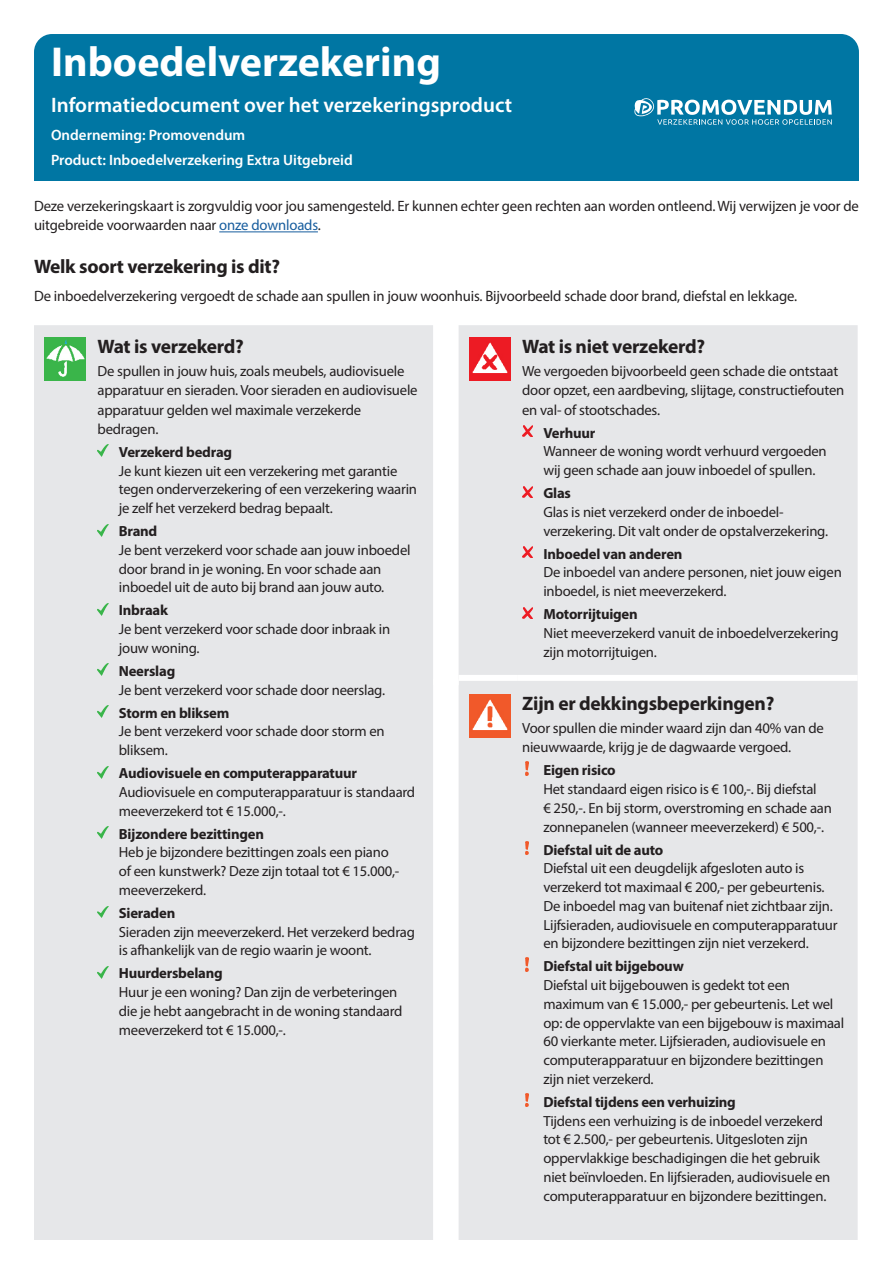
<style>
.page{position:relative;width:893px;height:1263px;background:#fff}
.page>*{position:absolute;margin:0;border:0;box-sizing:border-box;transform-origin:0 0}
.Form_title{font:700 42px "Myriad Pro";color:#fff}
.Form_sub_title{font:600 21px "Myriad Pro";color:#fff}
.Cover_subhead{font:700 19.5px "Myriad Pro";letter-spacing:-.015em;color:#231f20}
.Form_intro{font:15px/19.5px "Myriad Pro";letter-spacing:-.01em;color:#231f20}
.Company_Product_head{font:600 15px "Myriad Pro";color:#fff}
.Covered_bullets{font:14.7px/18.8px "Myriad Pro";letter-spacing:-.015em;color:#231f20}
.s1{color:#175d9e}
.s2{font-weight:700}
</style>
<div class="page">
<div style="left:34px;top:34px;width:825px;height:147px;background:#0076a3;border-radius:18px"></div>
<hr style="left:219px;top:231px;width:99px;height:1px;background:#175d9e">
<div style="left:34px;top:325px;width:824px;height:915px;background:#e6e7e9"></div>
<div style="left:459px;top:675px;width:59px;height:6px;background:#fff"></div>
<div style="left:518px;top:675px;width:340px;height:6px;background:#fff"></div>
<div style="left:433px;top:679px;width:26px;height:6px;background:#fff"></div>
<img style="left:45px;top:338px;width:41px;height:43px">
<svg style="left:98px;top:445px;width:10px;height:12px"></svg>
<svg style="left:98px;top:524px;width:10px;height:12px"></svg>
<svg style="left:98px;top:603px;width:10px;height:12px"></svg>
<svg style="left:98px;top:664px;width:10px;height:12px"></svg>
<svg style="left:98px;top:706px;width:10px;height:12px"></svg>
<svg style="left:98px;top:766px;width:10px;height:12px"></svg>
<svg style="left:98px;top:827px;width:10px;height:12px"></svg>
<svg style="left:98px;top:906px;width:10px;height:12px"></svg>
<svg style="left:98px;top:966px;width:10px;height:12px"></svg>
<img style="left:469px;top:338px;width:41px;height:43px">
<svg style="left:522px;top:426px;width:11px;height:10px"></svg>
<svg style="left:522px;top:486px;width:11px;height:11px"></svg>
<svg style="left:522px;top:547px;width:11px;height:10px"></svg>
<svg style="left:522px;top:607px;width:11px;height:11px"></svg>
<img style="left:469px;top:695px;width:41px;height:42px">
<svg style="left:525px;top:762px;width:4px;height:13px"></svg>
<svg style="left:525px;top:841px;width:4px;height:13px"></svg>
<svg style="left:525px;top:958px;width:4px;height:13px"></svg>
<img style="left:525px;top:1093px;width:4px;height:14px">
<svg style="left:634px;top:98px;width:198px;height:27px"></svg>
<p class="Form_title" style="left:51px;top:34px;width:391px">Inboedelverzekering</p>
<p class="Form_sub_title" style="left:51px;top:92px;width:463px">Informatiedocument over het verzekeringsproduct</p>
<p class="Company_Product_head" style="left:51px;top:126px;width:196px">Onderneming: Promovendum</p>
<p class="Company_Product_head" style="left:51px;top:150px;width:303px">Product: Inboedelverzekering Extra Uitgebreid</p>
<p class="Form_intro" style="left:34px;top:196px;width:826px">Deze verzekeringskaart is zorgvuldig voor jou samengesteld. Er kunnen echter geen rechten aan worden ontleend. Wij verwijzen je voor de uitgebreide voorwaarden naar <span class="s1">onze downloads</span>.</p>
<p class="Cover_subhead" style="left:34px;top:254px;width:247px">Welk soort verzekering is dit?</p>
<p class="Form_intro" style="left:34px;top:286px;width:765px">De inboedelverzekering vergoedt de schade aan spullen in jouw woonhuis. Bijvoorbeeld schade door brand, diefstal en lekkage.</p>
<p class="Cover_subhead" style="left:98px;top:333px;width:148px">Wat is verzekerd?</p>
<p class="Covered_bullets" style="left:98px;top:362px;width:308px">De spullen in jouw huis, zoals meubels, audiovisuele</p>
<p class="Covered_bullets" style="left:98px;top:381px;width:322px">apparatuur en sieraden. Voor sieraden en audiovisuele</p>
<p class="Covered_bullets" style="left:98px;top:400px;width:265px">apparatuur gelden wel maximale verzekerde</p>
<p class="Covered_bullets" style="left:98px;top:419px;width:62px">bedragen.</p>
<p class="Covered_bullets" style="left:119px;top:442px;width:300px"><span class="s2">Verzekerd bedrag<br></span>Je kunt kiezen uit een verzekering met garantie tegen onderverzekering of een verzekering waarin je zelf het verzekerd bedrag bepaalt.</p>
<p class="Covered_bullets" style="left:119px;top:522px;width:293px"><span class="s2">Brand<br></span>Je bent verzekerd voor schade aan jouw inboedel door brand in je woning. En voor schade aan inboedel uit de auto bij brand aan jouw auto.</p>
<p class="Covered_bullets" style="left:119px;top:601px;width:273px"><span class="s2">Inbraak<br></span>Je bent verzekerd voor schade door inbraak in jouw woning.</p>
<p class="Covered_bullets" style="left:119px;top:661px;width:268px"><span class="s2">Neerslag<br></span>Je bent verzekerd voor schade door neerslag.</p>
<p class="Covered_bullets" style="left:119px;top:703px;width:267px"><span class="s2">Storm en bliksem<br></span>Je bent verzekerd voor schade door storm en bliksem.</p>
<p class="Covered_bullets" style="left:119px;top:764px;width:298px"><span class="s2">Audiovisuele en computerapparatuur<br></span>Audiovisuele en computerapparatuur is standaard meeverzekerd tot € 15.000,-.</p>
<p class="Covered_bullets" style="left:119px;top:824px;width:282px"><span class="s2">Bijzondere bezittingen<br></span>Heb je bijzondere bezittingen zoals een piano of een kunstwerk? Deze zijn totaal tot € 15.000,- meeverzekerd.</p>
<p class="Covered_bullets" style="left:119px;top:903px;width:298px"><span class="s2">Sieraden<br></span>Sieraden zijn meeverzekerd. Het verzekerd bedrag is afhankelijk van de regio waarin je woont.</p>
<p class="Covered_bullets" style="left:119px;top:964px;width:285px"><span class="s2">Huurdersbelang<br></span>Huur je een woning? Dan zijn de verbeteringen die je hebt aangebracht in de woning standaard meeverzekerd tot € 15.000,-.</p>
<p class="Cover_subhead" style="left:522px;top:333px;width:184px">Wat is niet verzekerd?</p>
<p class="Covered_bullets" style="left:522px;top:362px;width:318px">We vergoeden bijvoorbeeld geen schade die ontstaat</p>
<p class="Covered_bullets" style="left:522px;top:381px;width:324px">door opzet, een aardbeving, slijtage, constructiefouten</p>
<p class="Covered_bullets" style="left:522px;top:400px;width:139px">en val- of stootschades.</p>
<p class="Covered_bullets" style="left:543px;top:423px;width:285px"><span class="s2">Verhuur<br></span>Wanneer de woning wordt verhuurd vergoeden wij geen schade aan jouw inboedel of spullen.</p>
<p class="Covered_bullets" style="left:543px;top:484px;width:286px"><span class="s2">Glas<br></span>Glas is niet verzekerd onder de inboedel&shy;verzekering. Dit valt onder de opstalverzekering.</p>
<p class="Covered_bullets" style="left:543px;top:544px;width:300px"><span class="s2">Inboedel van anderen<br></span>De inboedel van andere personen, niet jouw eigen inboedel, is niet meeverzekerd.</p>
<p class="Covered_bullets" style="left:543px;top:605px;width:297px"><span class="s2">Motorrijtuigen<br></span>Niet meeverzekerd vanuit de inboedelverzekering zijn motorrijtuigen.</p>
<p class="Cover_subhead" style="left:522px;top:690px;width:254px">Zijn er dekkingsbeperkingen?</p>
<p class="Covered_bullets" style="left:522px;top:718px;width:303px">Voor spullen die minder waard zijn dan 40% van de</p>
<p class="Covered_bullets" style="left:522px;top:738px;width:270px">nieuwwaarde, krijg je de dagwaarde vergoed.</p>
<p class="Covered_bullets" style="left:543px;top:761px;width:290px"><span class="s2">Eigen risico<br></span>Het standaard eigen risico is € 100,-. Bij diefstal<br>€ 250,-. En bij storm, overstroming en schade aan zonnepanelen (wanneer meeverzekerd) € 500,-.</p>
<p class="Covered_bullets" style="left:543px;top:840px;width:296px"><span class="s2">Diefstal uit de auto<br></span>Diefstal uit een deugdelijk afgesloten auto is verzekerd tot maximaal € 200,- per gebeurtenis.<br>De inboedel mag van buitenaf niet zichtbaar zijn.<br>Lijfsieraden, audiovisuele en computerapparatuur en bijzondere bezittingen zijn niet verzekerd.</p>
<p class="Covered_bullets" style="left:543px;top:957px;width:302px"><span class="s2">Diefstal uit bijgebouw<br></span>Diefstal uit bijgebouwen is gedekt tot een maximum van € 15.000,- per gebeurtenis. Let wel op: de oppervlakte van een bijgebouw is maximaal 60 vierkante meter. Lijfsieraden, audiovisuele en computerapparatuur en bijzondere bezittingen zijn niet verzekerd.</p>
<p class="Covered_bullets" style="left:543px;top:1092px;width:288px"><span class="s2">Diefstal tijdens een verhuizing<br></span>Tijdens een verhuizing is de inboedel verzekerd tot € 2.500,- per gebeurtenis. Uitgesloten zijn oppervlakkige beschadigingen die het gebruik niet beïnvloeden. En lijfsieraden, audiovisuele en computerapparatuur en bijzondere bezittingen.</p>
</div>
